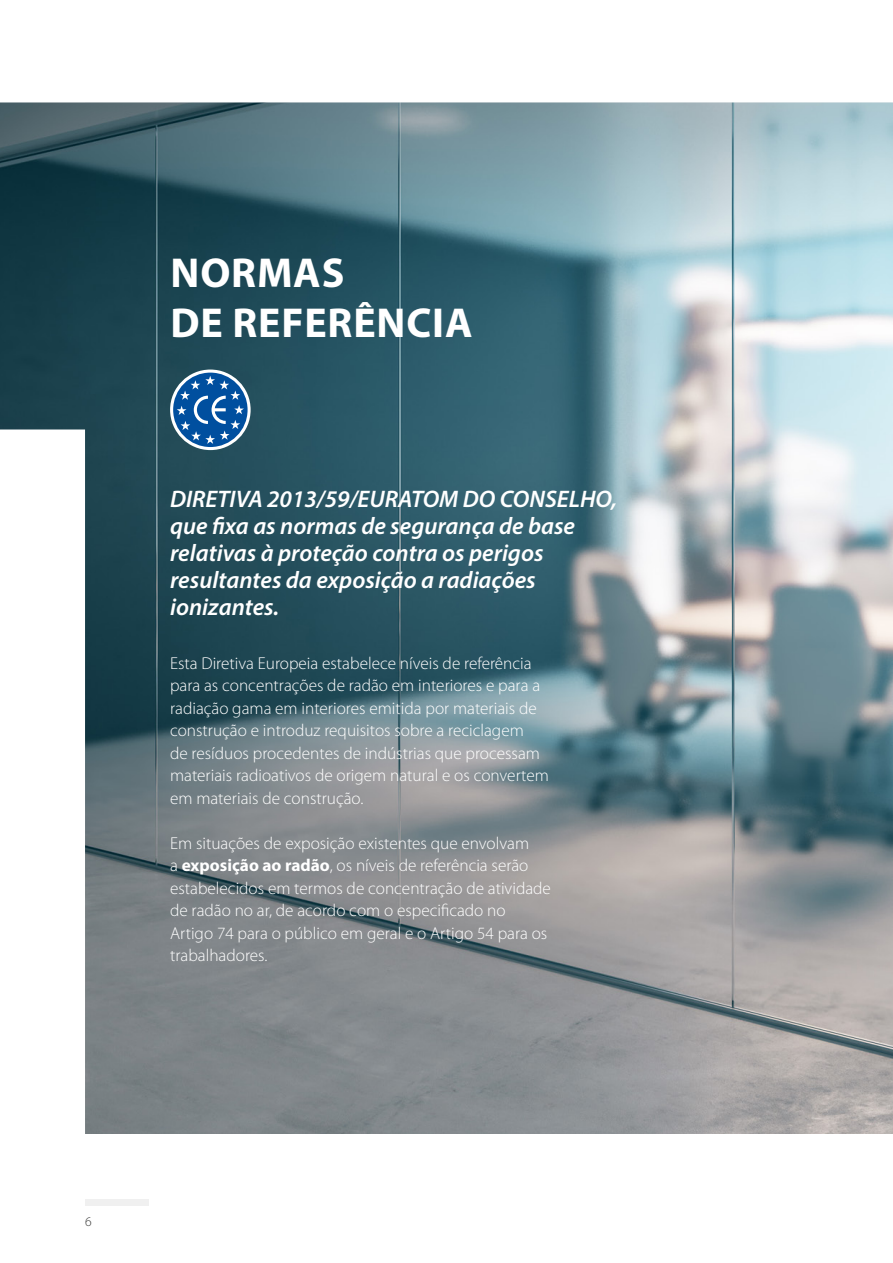
<style>
.page{position:relative;width:893px;height:1263px;background:#fff}
.page>*{position:absolute;margin:0;border:0;box-sizing:border-box;transform-origin:0 0}
.t1{font:700 42px/50.4px "Myriad Pro";letter-spacing:.02em;color:#fff}
.t2{font:italic 600 24px/27px "Myriad Pro";color:#fff}
.t3{font:300 17.25px/22.5px "Myriad Pro";color:#fff}
.t4{font:300 13.5px "Myriad Pro";color:#3c3c3b}
.s1{font-weight:700}
</style>
<div class="page">
<div style="left:85px;top:1199px;width:64px;height:6px;background:#f0f0f0"></div>
<img style="left:0;top:102px;width:893px;height:1032px">
<svg style="left:170px;top:369px;width:81px;height:81px"></svg>
<div style="left:173px;top:373px;width:75px;height:74px;background:#004f9f;border-radius:50%"></div>
<svg style="left:177px;top:376px;width:67px;height:68px"></svg>
<h1 class="t1" style="left:170px;top:246px;width:304px">NORMAS<br>DE REFERÊNCIA</h1>
<h2 class="t2" style="left:170px;top:485px;width:449px">DIRETIVA 2013/59/EURATOM DO CONSELHO, que fixa as normas de segurança de base relativas à proteção contra os perigos resultantes da exposição a radiações ionizantes.</h2>
<p class="t3" style="left:170px;top:652px;width:380px">Esta Diretiva Europeia estabelece níveis de referência para as concentrações de radão em interiores e para a radiação gama em interiores emitida por materiais de construção e introduz requisitos sobre a reciclagem<br>de resíduos procedentes de indústrias que processam materiais radioativos de origem natural e os convertem em materiais de construção.</p>
<p class="t3" style="left:170px;top:832px;width:382px">Em situações de exposição existentes que envolvam<br>a <span class="s1">exposição ao radão</span>, os níveis de referência serão estabelecidos em termos de concentração de atividade de radão no ar, de acordo com o especificado no Artigo 74 para o público em geral e o Artigo 54 para os trabalhadores.</p>
<p class="t4" style="left:85px;top:1214px;width:8px">6</p>
</div>
